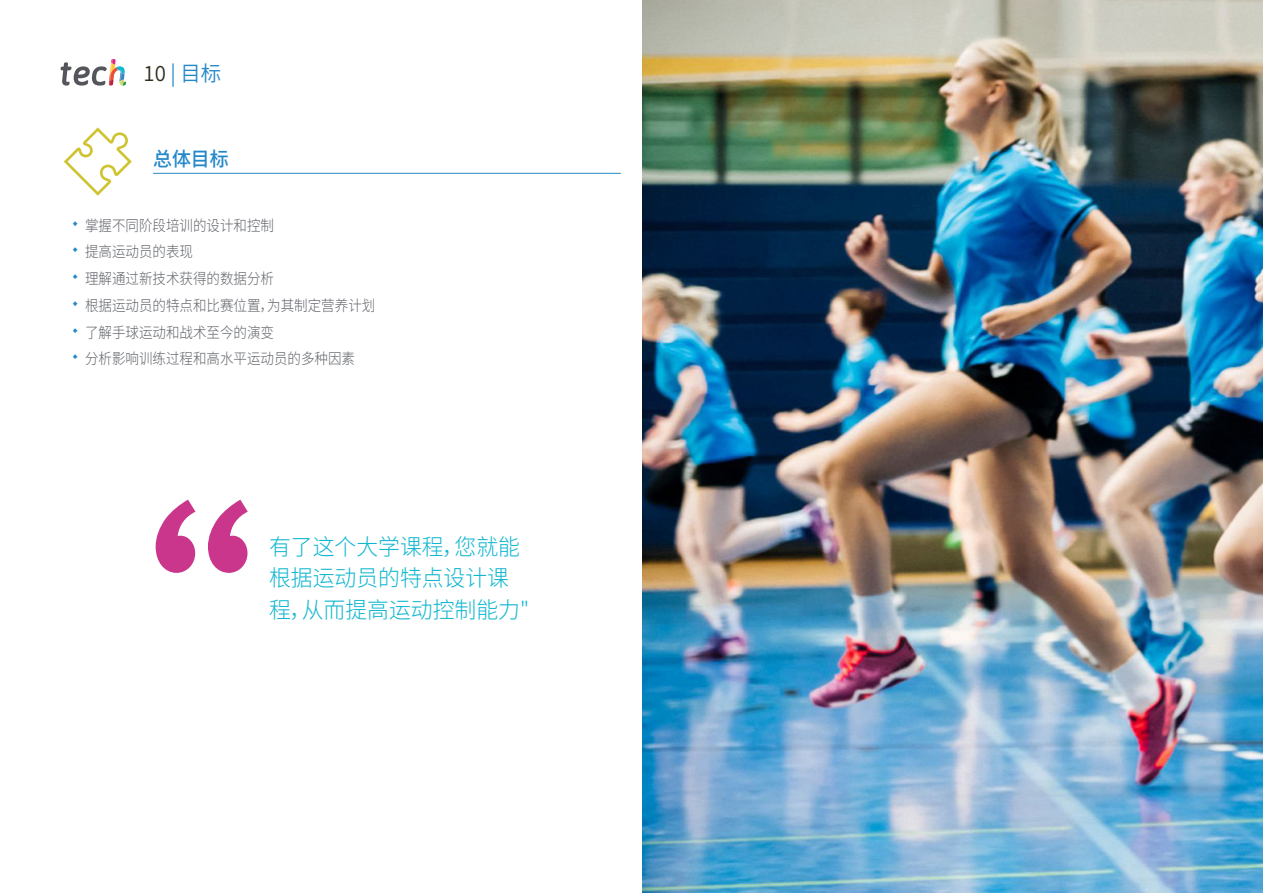
<style>
.page{position:relative;width:1263px;height:893px;background:#fff}
.page>*{position:absolute;margin:0;border:0;box-sizing:border-box;transform-origin:0 0}
.t1{font:300 22.5px/31.5px "Source Han Sans CN";color:#0fb6cf}
.t2{font:21px "Source Han Sans CN";color:#2488c9}
.t3{font:500 19.5px "Source Han Sans CN";color:#2488c9}
.t4{font:300 15px/26.7px "Source Han Sans CN";color:#61646a;scale:.9 1}
.s1{color:#312e20}
</style>
<div class="page">
<hr style="left:153px;top:173px;width:468px;height:1px;background:#2488c9">
<svg style="left:64px;top:127px;width:68px;height:69px"></svg>
<svg style="left:61px;top:59px;width:65px;height:27px"></svg>
<img style="left:642px;top:0;width:621px;height:893px">
<svg style="left:156px;top:500px;width:92px;height:73px"></svg>
<h2 class="t2" style="left:144px;top:61px;width:79px"><span class="s1">10</span> | 目标</h2>
<h3 class="t3" style="left:153px;top:148px;width:77px">总体目标</h3>
<p class="t4" style="left:85px;top:212px;width:324px">掌握不同阶段培训的设计和控制<br>提高运动员的表现<br>理解通过新技术获得的数据分析<br>根据运动员的特点和比赛位置，为其制定营养计划了解手球运动和战术至今的演变<br>分析影响训练过程和高水平运动员的多种因素</p>
<h1 class="t1" style="left:269px;top:531px;width:262px">有了这个大学课程，您就能根据运动员的特点设计课程，从而提高运动控制能力"</h1>
</div>
